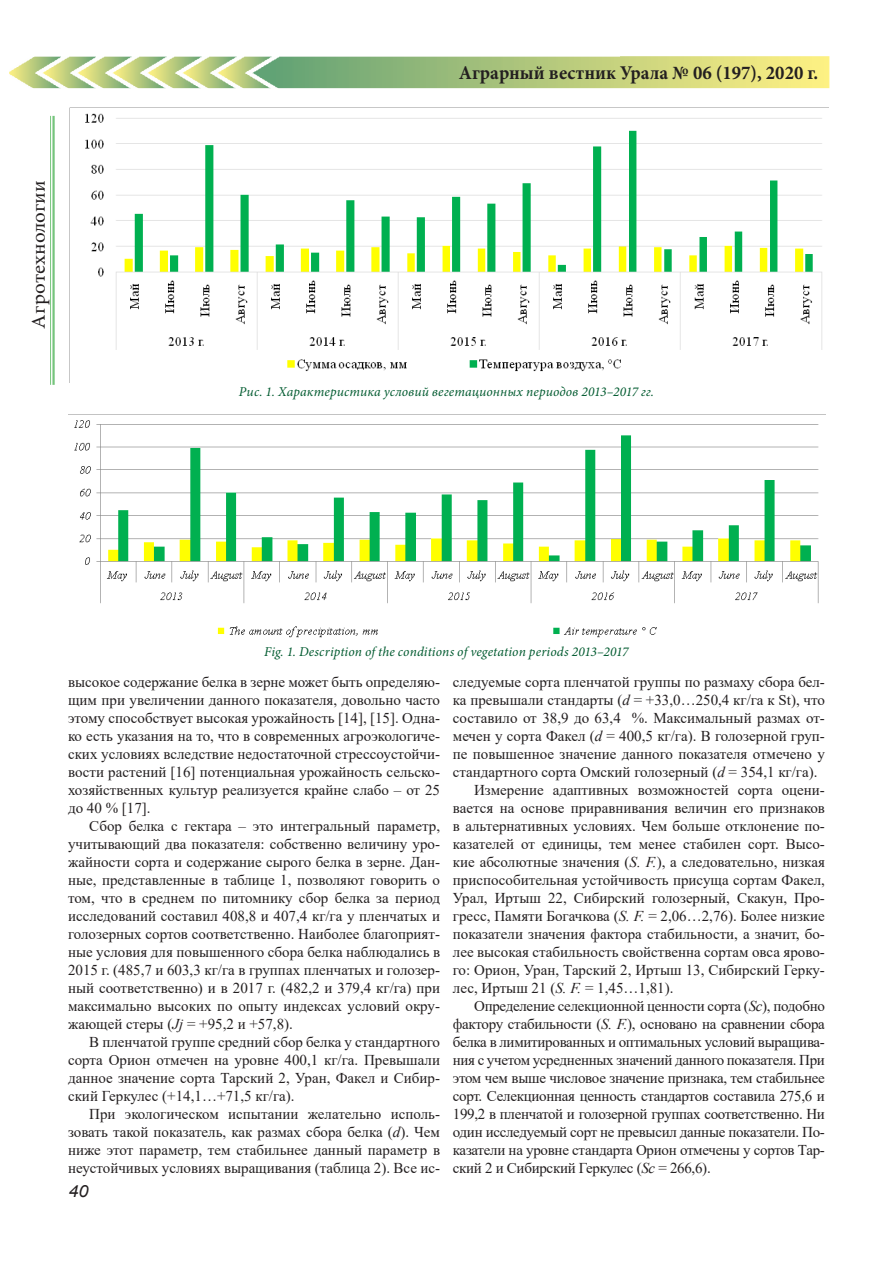
<style>
.page{position:relative;width:893px;height:1263px;background:#fff}
.page>*{position:absolute;margin:0;border:0;box-sizing:border-box;transform-origin:0 0}
.t1{font:700 19.5px "Minion Pro";color:#231f20;scale:.96 1}
.t2{font:19.5px "Minion Pro";letter-spacing:.005em;color:#231f20;scale:1.08 1}
.t3{font:italic 16.8px "Arial";color:#231f20;scale:1.08 1}
.Body_Text_Indent{font:15px/18px "Times New Roman";color:#231f20;text-align:justify}
.рисунок{font:italic 13.5px "Minion Pro";letter-spacing:.01em;color:#025b30}
.s1{font-style:italic}
</style>
<div class="page">
<img style="left:9px;top:56px;width:820px;height:32px">
<hr style="left:52px;top:116px;width:3px;height:269px;background:#40ae49">
<hr style="left:50px;top:116px;width:1px;height:269px;background:#40ae49">
<img style="left:69px;top:107px;width:759px;height:276px">
<img style="left:68px;top:414px;width:757px;height:224px">
<h1 class="t2" style="left:26px;top:329px;width:139px;rotate:-90deg">Агротехнологии</h1>
<h1 class="t1" style="left:459px;top:59px;width:376px">Аграрный вестник Урала № 06 (197), 2020 г.</h1>
<p class="рисунок" style="left:239px;top:382px;width:417px">Рис. 1. Характеристика условий вегетационных периодов 2013–2017 гг.</p>
<p class="рисунок" style="left:264px;top:643px;width:366px">Fig. 1. Description of the conditions of vegetation periods 2013–2017</p>
<p class="Body_Text_Indent" style="left:68px;top:672px;width:374px">высокое содержание белка в зерне может быть определяю&shy;щим при увеличении данного показателя, довольно часто этому способствует высокая урожайность [14], [15]. Одна&shy;ко есть указания на то, что в современных агроэкологиче&shy;ских условиях вследствие недостаточной стрессоустойчи&shy;вости растений [16] потенциальная урожайность сельско&shy;хозяйственных культур реализуется крайне слабо – от 25 до 40 % [17].</p>
<p class="Body_Text_Indent" style="left:68px;top:816px;width:374px;text-indent:21px">Сбор белка с гектара – это интегральный параметр, учитывающий два показателя: собственно величину уро&shy;жайности сорта и содержание сырого белка в зерне. Дан&shy;ные, представленные в таблице 1, позволяют говорить о том, что в среднем по питомнику сбор белка за период исследований составил 408,8 и 407,4 кг/га у пленчатых и голозерных сортов соответственно. Наиболее благоприят&shy;ные условия для повышенного сбора белка наблюдались в 2015 г. (485,7 и 603,3 кг/га в группах пленчатых и голозер&shy;ный соответственно) и в 2017 г. (482,2 и 379,4 кг/га) при максимально высоких по опыту индексах условий окру&shy;жающей стеры (<span class="s1">Jj</span> = +95,2 и +57,8).</p>
<p class="Body_Text_Indent" style="left:68px;top:1032px;width:374px;text-indent:21px">В пленчатой группе средний сбор белка у стандартного сорта Орион отмечен на уровне 400,1 кг/га. Превышали данное значение сорта Тарский 2, Уран, Факел и Сибир&shy;ский Геркулес (+14,1…+71,5 кг/га).</p>
<p class="Body_Text_Indent" style="left:68px;top:1104px;width:374px;text-indent:21px">При экологическом испытании желательно исполь&shy;зовать такой показатель, как размах сбора белка (<span class="s1">d</span>). Чем ниже этот параметр, тем стабильнее данный параметр в неустойчивых условиях выращивания (таблица 2). Все ис-</p>
<p class="t3" style="left:68px;top:1181px;width:20px">40</p>
<p class="Body_Text_Indent" style="left:453px;top:672px;width:374px">следуемые сорта пленчатой группы по размаху сбора бел&shy;ка превышали стандарты (<span class="s1">d</span> = +33,0…250,4 кг/га к St), что составило от 38,9 до 63,4 %. Максимальный размах от&shy;мечен у сорта Факел (<span class="s1">d</span> = 400,5 кг/га). В голозерной груп&shy;пе повышенное значение данного показателя отмечено у стандартного сорта Омский голозерный (<span class="s1">d</span> = 354,1 кг/га).</p>
<p class="Body_Text_Indent" style="left:453px;top:780px;width:374px;text-indent:21px">Измерение адаптивных возможностей сорта оцени&shy;вается на основе приравнивания величин его признаков в альтернативных условиях. Чем больше отклонение по&shy;казателей от единицы, тем менее стабилен сорт. Высо&shy;кие абсолютные значения (<span class="s1">S. F.</span>), а следовательно, низкая приспособительная устойчивость присуща сортам Факел, Урал, Иртыш 22, Сибирский голозерный, Скакун, Про&shy;гресс, Памяти Богачкова (<span class="s1">S. F.</span> = 2,06…2,76). Более низкие показатели значения фактора стабильности, а значит, бо&shy;лее высокая стабильность свойственна сортам овса ярово&shy;го: Орион, Уран, Тарский 2, Иртыш 13, Сибирский Герку&shy;лес, Иртыш 21 (<span class="s1">S. F.</span> = 1,45…1,81).</p>
<p class="Body_Text_Indent" style="left:453px;top:996px;width:374px;text-indent:21px">Определение селекционной ценности сорта (<span class="s1">Sc</span>), подобно фактору стабильности (<span class="s1">S. F.</span>), основано на сравнении сбора белка в лимитированных и оптимальных условий выращива&shy;ния с учетом усредненных значений данного показателя. При этом чем выше числовое значение признака, тем стабильнее сорт. Селекционная ценность стандартов составила 275,6 и 199,2 в пленчатой и голозерной группах соответственно. Ни один исследуемый сорт не превысил данные показатели. По&shy;казатели на уровне стандарта Орион отмечены у сортов Тар&shy;ский 2 и Сибирский Геркулес (<span class="s1">Sc</span> = 266,6).</p>
</div>
